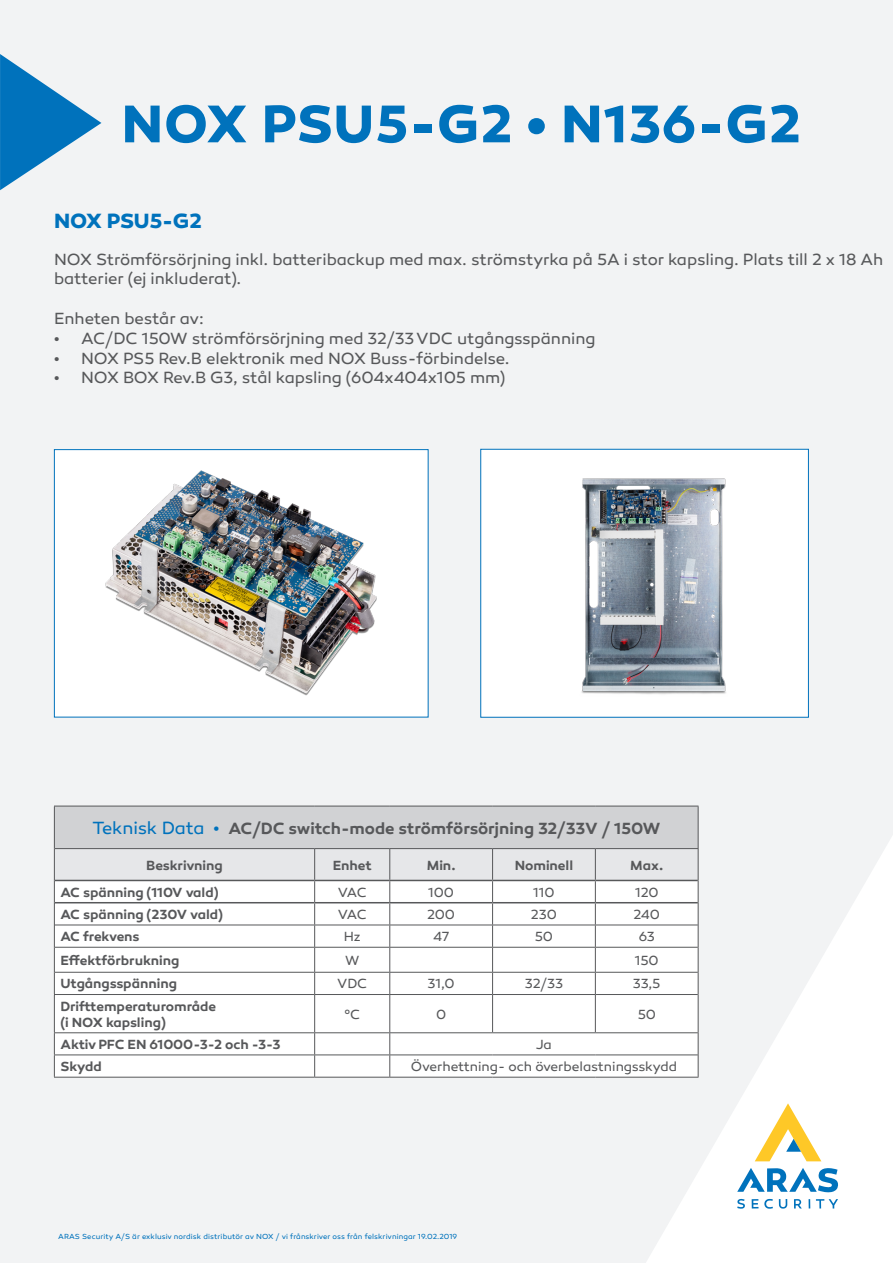
<style>
.page{position:relative;width:893px;height:1263px;background:#f2f3f4}
.page>*{position:absolute;margin:0;border:0;box-sizing:border-box;transform-origin:0 0}
.Titel_productgroep_i{font:700 54px "Canaro";letter-spacing:.015em;color:#0072bc}
.Titel_specs{font:700 21px "Canaro";letter-spacing:-.01em;color:#0072bc}
.Bodytekst{font:16.5px/19.8px "Canaro";letter-spacing:-.005em;color:#57585a}
.Bodytekst-2{font:600 16.5px "Canaro";letter-spacing:-.005em;color:#57585a}
.Bodytekst-3{font:600 13.5px "Canaro";letter-spacing:-.005em;color:#57585a}
.Bodytekst-4{font:13.5px "Canaro";letter-spacing:-.01em;color:#57585a}
.Titel_productgroep_i-2{font:7.5px "Canaro";letter-spacing:.01em;color:#0072bc}
.s1{font-weight:400;font-size:18px;color:#0072bc}
</style>
<div class="page">
<svg style="left:646px;top:835px;width:247px;height:428px"></svg>
<svg style="left:752px;top:1199px;width:6px;height:9px"></svg>
<svg style="left:737px;top:1199px;width:8px;height:10px"></svg>
<svg style="left:779px;top:1199px;width:8px;height:10px"></svg>
<svg style="left:764px;top:1199px;width:9px;height:10px"></svg>
<svg style="left:816px;top:1199px;width:22px;height:9px"></svg>
<svg style="left:794px;top:1199px;width:8px;height:9px"></svg>
<svg style="left:737px;top:1168px;width:101px;height:24px"></svg>
<svg style="left:755px;top:1103px;width:66px;height:58px"></svg>
<svg style="left:0;top:54px;width:101px;height:136px"></svg>
<div style="left:54px;top:450px;width:374px;height:267px;background:#fff"></div>
<img style="left:105px;top:470px;width:272px;height:226px">
<div style="left:54px;top:449px;width:374px;height:268px;border:1px solid #0072bc"></div>
<div style="left:481px;top:449px;width:327px;height:268px;background:#fff"></div>
<img style="left:581px;top:478px;width:145px;height:216px">
<div style="left:480px;top:449px;width:329px;height:268px;border:1px solid #0072bc"></div>
<div style="left:54px;top:806px;width:644px;height:42px;background:#d1d2d4"></div>
<svg style="left:55px;top:995px;width:643px;height:82px"></svg>
<hr style="left:314px;top:994px;width:76px;height:1px;background:#57585a">
<hr style="left:314px;top:995px;width:1px;height:37px;background:#57585a">
<hr style="left:390px;top:994px;width:103px;height:1px;background:#57585a">
<hr style="left:389px;top:995px;width:1px;height:37px;background:#57585a">
<hr style="left:493px;top:994px;width:102px;height:1px;background:#57585a">
<hr style="left:492px;top:995px;width:1px;height:37px;background:#57585a">
<hr style="left:595px;top:994px;width:103px;height:1px;background:#57585a">
<hr style="left:595px;top:995px;width:1px;height:37px;background:#57585a">
<hr style="left:314px;top:1032px;width:76px;height:1px;background:#57585a">
<hr style="left:390px;top:1032px;width:103px;height:1px;background:#57585a">
<hr style="left:493px;top:1032px;width:102px;height:1px;background:#57585a">
<hr style="left:595px;top:1032px;width:103px;height:1px;background:#57585a">
<hr style="left:314px;top:1054px;width:76px;height:1px;background:#57585a">
<svg style="left:314px;top:1033px;width:1px;height:44px"></svg>
<hr style="left:390px;top:1054px;width:103px;height:1px;background:#57585a">
<svg style="left:389px;top:1033px;width:1px;height:44px"></svg>
<hr style="left:493px;top:1054px;width:102px;height:1px;background:#57585a">
<hr style="left:595px;top:1054px;width:103px;height:1px;background:#57585a">
<hr style="left:54px;top:994px;width:260px;height:1px;background:#57585a">
<hr style="left:54px;top:1032px;width:260px;height:1px;background:#57585a">
<hr style="left:54px;top:1054px;width:260px;height:1px;background:#57585a">
<hr style="left:54px;top:806px;width:261px;height:1px;background:#57585a">
<hr style="left:54px;top:806px;width:1px;height:42px;background:#57585a">
<hr style="left:315px;top:806px;width:75px;height:1px;background:#57585a">
<hr style="left:390px;top:806px;width:103px;height:1px;background:#57585a">
<hr style="left:493px;top:806px;width:102px;height:1px;background:#57585a">
<hr style="left:595px;top:806px;width:103px;height:1px;background:#57585a">
<hr style="left:698px;top:806px;width:1px;height:42px;background:#57585a">
<hr style="left:54px;top:995px;width:1px;height:37px;background:#57585a">
<svg style="left:54px;top:1033px;width:1px;height:44px"></svg>
<hr style="left:54px;top:1077px;width:261px;height:1px;background:#57585a">
<svg style="left:54px;top:848px;width:645px;height:146px"></svg>
<hr style="left:698px;top:994px;width:1px;height:39px;background:#57585a">
<svg style="left:698px;top:1033px;width:1px;height:44px"></svg>
<hr style="left:315px;top:1077px;width:75px;height:1px;background:#57585a">
<hr style="left:390px;top:1077px;width:103px;height:1px;background:#57585a">
<hr style="left:493px;top:1077px;width:102px;height:1px;background:#57585a">
<hr style="left:595px;top:1077px;width:103px;height:1px;background:#57585a">
<p class="Titel_productgroep_i" style="left:122px;top:90px;width:680px">NOX PSU5-G2 • N136-G2</p>
<p class="Titel_specs" style="left:54px;top:208px;width:149px">NOX PSU5-G2</p>
<p class="Bodytekst" style="left:54px;top:249px;width:831px">NOX Strömförsörjning inkl. batteribackup med max. strömstyrka på 5A i stor kapsling. Plats till 2 x 18 Ah batterier (ej inkluderat).</p>
<p class="Bodytekst" style="left:54px;top:309px;width:151px">Enheten består av:</p>
<p class="Bodytekst" style="left:54px;top:328px;width:543px">• AC/DC 150W strömförsörjning med 32/33 VDC utgångsspänning</p>
<p class="Bodytekst" style="left:54px;top:348px;width:457px">• NOX PS5 Rev.B elektronik med NOX Buss-förbindelse.</p>
<p class="Bodytekst" style="left:54px;top:368px;width:453px">• NOX BOX Rev.B G3, stål kapsling (604x404x105 mm)</p>
<p class="Bodytekst-2" style="left:92px;top:818px;width:569px"><span class="s1">Teknisk Data •</span> AC/DC switch-mode strömförsörjning 32/33V / 150W</p>
<p class="Bodytekst-3" style="left:146px;top:857px;width:78px">Beskrivning</p>
<p class="Bodytekst-3" style="left:333px;top:857px;width:41px">Enhet</p>
<p class="Bodytekst-3" style="left:427px;top:857px;width:30px">Min.</p>
<p class="Bodytekst-3" style="left:515px;top:857px;width:60px">Nominell</p>
<p class="Bodytekst-3" style="left:630px;top:857px;width:35px">Max.</p>
<p class="Bodytekst-3" style="left:60px;top:884px;width:160px">AC spänning (110V vald)</p>
<p class="Bodytekst-4" style="left:338px;top:884px;width:30px">VAC</p>
<p class="Bodytekst-4" style="left:428px;top:884px;width:27px">100</p>
<p class="Bodytekst-4" style="left:533px;top:884px;width:23px">110</p>
<p class="Bodytekst-4" style="left:635px;top:884px;width:25px">120</p>
<p class="Bodytekst-3" style="left:60px;top:906px;width:164px">AC spänning (230V vald)</p>
<p class="Bodytekst-4" style="left:338px;top:906px;width:30px">VAC</p>
<p class="Bodytekst-4" style="left:427px;top:906px;width:29px">200</p>
<p class="Bodytekst-4" style="left:531px;top:906px;width:28px">230</p>
<p class="Bodytekst-4" style="left:633px;top:906px;width:28px">240</p>
<p class="Bodytekst-3" style="left:60px;top:928px;width:81px">AC frekvens</p>
<p class="Bodytekst-4" style="left:344px;top:929px;width:18px">Hz</p>
<p class="Bodytekst-4" style="left:433px;top:929px;width:18px">47</p>
<p class="Bodytekst-4" style="left:535px;top:929px;width:20px">50</p>
<p class="Bodytekst-4" style="left:639px;top:929px;width:18px">63</p>
<p class="Bodytekst-3" style="left:60px;top:952px;width:121px">Effektförbrukning</p>
<p class="Bodytekst-4" style="left:345px;top:952px;width:16px">W</p>
<p class="Bodytekst-4" style="left:635px;top:952px;width:25px">150</p>
<p class="Bodytekst-3" style="left:60px;top:975px;width:118px">Utgångsspänning</p>
<p class="Bodytekst-4" style="left:337px;top:976px;width:32px">VDC</p>
<p class="Bodytekst-4" style="left:428px;top:976px;width:29px">31,0</p>
<p class="Bodytekst-4" style="left:525px;top:976px;width:40px">32/33</p>
<p class="Bodytekst-4" style="left:633px;top:976px;width:29px">33,5</p>
<p class="Bodytekst-3" style="left:60px;top:998px;width:157px">Drifttemperaturområde</p>
<p class="Bodytekst-3" style="left:60px;top:1014px;width:107px">(i NOX kapsling)</p>
<p class="Bodytekst-4" style="left:344px;top:1006px;width:18px">°C</p>
<p class="Bodytekst-4" style="left:436px;top:1006px;width:12px">0</p>
<p class="Bodytekst-4" style="left:638px;top:1006px;width:20px">50</p>
<p class="Bodytekst-3" style="left:60px;top:1036px;width:222px">Aktiv PFC EN 61000-3-2 och -3-3</p>
<p class="Bodytekst-4" style="left:536px;top:1036px;width:17px">Ja</p>
<p class="Bodytekst-3" style="left:60px;top:1058px;width:43px">Skydd</p>
<p class="Bodytekst-4" style="left:411px;top:1058px;width:268px">Överhettning- och överbelastningsskydd</p>
<p class="Titel_productgroep_i-2" style="left:58px;top:1232px;width:401px">ARAS Security A/S är exklusiv nordisk distributör av NOX / vi frånskriver oss från felskrivningar 19.02.2019</p>
</div>
